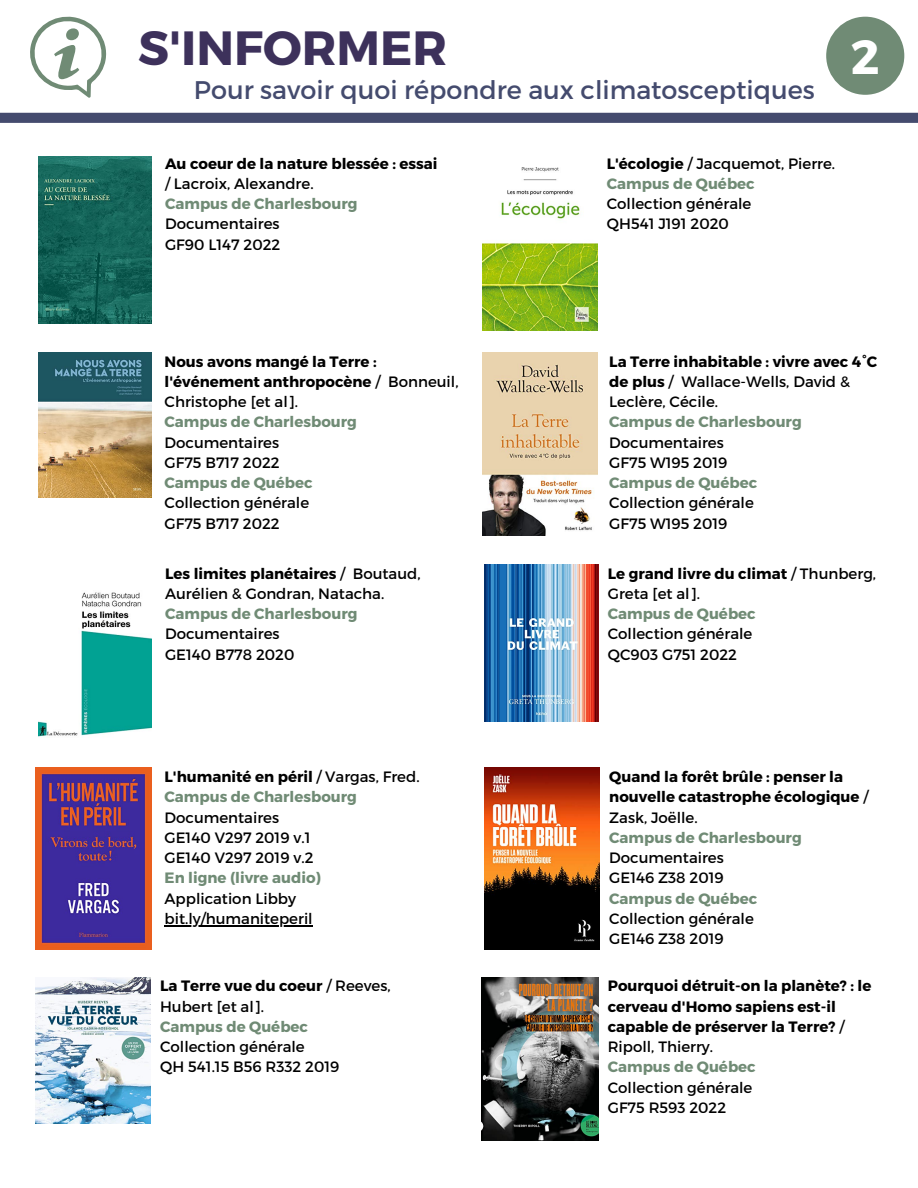
<style>
.page{position:relative;width:918px;height:1188px;background:#fff}
.page>*{position:absolute;margin:0;border:0;box-sizing:border-box;transform-origin:0 0}
.t1{font:700 48px "Montserrat";color:#3d315b}
.t2{font:700 48px "Montserrat";color:#fff}
.t3{font:25.5px "Montserrat";color:#444b6e}
.t4{font:15px/20.2px "Montserrat";color:#000}
.t5{font:700 15px/20.2px "Montserrat";color:#000}
.t6{font:700 15px "Montserrat";color:#708b75}
.s1{font-weight:400}
.s2{font-weight:700}
</style>
<div class="page">
<div style="left:826px;top:17px;width:78px;height:78px;background:#708b75;border-radius:50%"></div>
<div style="left:0;top:113px;width:918px;height:10px;background:#444b6e"></div>
<svg style="left:30px;top:16px;width:77px;height:82px"></svg>
<img style="left:38px;top:157px;width:114px;height:166px">
<img style="left:38px;top:352px;width:114px;height:146px">
<img style="left:38px;top:592px;width:114px;height:145px">
<img style="left:36px;top:768px;width:116px;height:181px">
<img style="left:36px;top:977px;width:115px;height:146px">
<img style="left:483px;top:167px;width:115px;height:164px">
<img style="left:482px;top:352px;width:116px;height:184px">
<img style="left:485px;top:564px;width:114px;height:158px">
<img style="left:485px;top:768px;width:115px;height:181px">
<img style="left:482px;top:977px;width:117px;height:163px">
<hr style="left:165px;top:925px;width:148px;height:1px;background:#000">
<p class="t1" style="left:138px;top:16px;width:310px">S'INFORMER</p>
<p class="t2" style="left:851px;top:26px;width:30px">2</p>
<p class="t3" style="left:194px;top:73px;width:622px">Pour savoir quoi répondre aux climatosceptiques</p>
<p class="t5" style="left:165px;top:152px;width:274px">Au coeur de la nature blessée : essai <span class="s1">/ Lacroix, Alexandre.</span></p>
<p class="t6" style="left:165px;top:194px;width:194px">Campus de Charlesbourg</p>
<p class="t4" style="left:165px;top:213px;width:116px">Documentaires</p>
<p class="t4" style="left:165px;top:233px;width:117px">GF90 L147 2022</p>
<p class="t5" style="left:165px;top:350px;width:295px">Nous avons mangé la Terre : l'événement anthropocène <span class="s1">/ Bonneuil,<br>Christophe [et al].</span></p>
<p class="t6" style="left:165px;top:412px;width:194px">Campus de Charlesbourg</p>
<p class="t4" style="left:165px;top:431px;width:116px">Documentaires</p>
<p class="t4" style="left:165px;top:452px;width:117px">GF75 B717 2022</p>
<p class="t6" style="left:165px;top:473px;width:149px">Campus de Québec</p>
<p class="t4" style="left:165px;top:492px;width:146px">Collection générale</p>
<p class="t4" style="left:165px;top:512px;width:117px">GF75 B717 2022</p>
<p class="t4" style="left:165px;top:562px;width:257px"><span class="s2">Les limites planétaires</span> / Boutaud,<br>Aurélien &amp; Gondran, Natacha.</p>
<p class="t6" style="left:165px;top:604px;width:194px">Campus de Charlesbourg</p>
<p class="t4" style="left:165px;top:623px;width:116px">Documentaires</p>
<p class="t4" style="left:165px;top:643px;width:131px">GE140 B778 2020</p>
<p class="t5" style="left:165px;top:766px;width:257px">L'humanité en péril <span class="s1">/ Vargas, Fred.</span></p>
<p class="t6" style="left:165px;top:787px;width:194px">Campus de Charlesbourg</p>
<p class="t4" style="left:165px;top:806px;width:116px">Documentaires</p>
<p class="t4" style="left:165px;top:827px;width:147px">GE140 V297 2019 v.1</p>
<p class="t4" style="left:165px;top:847px;width:150px">GE140 V297 2019 v.2</p>
<p class="t6" style="left:165px;top:868px;width:158px">En ligne (livre audio)</p>
<p class="t4" style="left:165px;top:887px;width:133px">Application Libby</p>
<p class="t4" style="left:165px;top:908px;width:150px">bit.ly/humaniteperil</p>
<p class="t4" style="left:160px;top:975px;width:232px"><span class="s2">La Terre vue du coeur</span> / Reeves,<br>Hubert [et al].</p>
<p class="t6" style="left:160px;top:1017px;width:149px">Campus de Québec</p>
<p class="t4" style="left:160px;top:1036px;width:146px">Collection générale</p>
<p class="t4" style="left:160px;top:1056px;width:181px">QH 541.15 B56 R332 2019</p>
<p class="t4" style="left:607px;top:152px;width:230px"><span class="s2">L'écologie</span> / Jacquemot, Pierre.</p>
<p class="t6" style="left:607px;top:174px;width:149px">Campus de Québec</p>
<p class="t4" style="left:607px;top:193px;width:146px">Collection générale</p>
<p class="t4" style="left:607px;top:213px;width:124px">QH541 J191 2020</p>
<p class="t5" style="left:609px;top:350px;width:270px">La Terre inhabitable : vivre avec 4°C de plus <span class="s1">/ Wallace-Wells, David &amp;<br>Leclère, Cécile.</span></p>
<p class="t6" style="left:609px;top:412px;width:194px">Campus de Charlesbourg</p>
<p class="t4" style="left:609px;top:431px;width:116px">Documentaires</p>
<p class="t4" style="left:609px;top:452px;width:120px">GF75 W195 2019</p>
<p class="t6" style="left:609px;top:473px;width:149px">Campus de Québec</p>
<p class="t4" style="left:609px;top:492px;width:146px">Collection générale</p>
<p class="t4" style="left:609px;top:512px;width:120px">GF75 W195 2019</p>
<p class="t4" style="left:608px;top:562px;width:270px"><span class="s2">Le grand livre du climat</span> / Thunberg,<br>Greta [et al].</p>
<p class="t6" style="left:608px;top:604px;width:149px">Campus de Québec</p>
<p class="t4" style="left:608px;top:623px;width:146px">Collection générale</p>
<p class="t4" style="left:608px;top:643px;width:131px">QC903 G751 2022</p>
<p class="t5" style="left:609px;top:766px;width:261px">Quand la forêt brûle : penser la nouvelle catastrophe écologique <span class="s1">/<br>Zask, Joëlle.</span></p>
<p class="t6" style="left:609px;top:828px;width:194px">Campus de Charlesbourg</p>
<p class="t4" style="left:609px;top:847px;width:116px">Documentaires</p>
<p class="t4" style="left:609px;top:867px;width:116px">GE146 Z38 2019</p>
<p class="t6" style="left:609px;top:889px;width:149px">Campus de Québec</p>
<p class="t4" style="left:609px;top:908px;width:146px">Collection générale</p>
<p class="t4" style="left:609px;top:928px;width:116px">GE146 Z38 2019</p>
<p class="t5" style="left:608px;top:975px;width:265px">Pourquoi détruit-on la planète? : le cerveau d'Homo sapiens est-il capable de préserver la Terre? <span class="s1">/<br>Ripoll, Thierry.</span></p>
<p class="t6" style="left:608px;top:1057px;width:149px">Campus de Québec</p>
<p class="t4" style="left:608px;top:1076px;width:146px">Collection générale</p>
<p class="t4" style="left:608px;top:1097px;width:120px">GF75 R593 2022</p>
</div>
